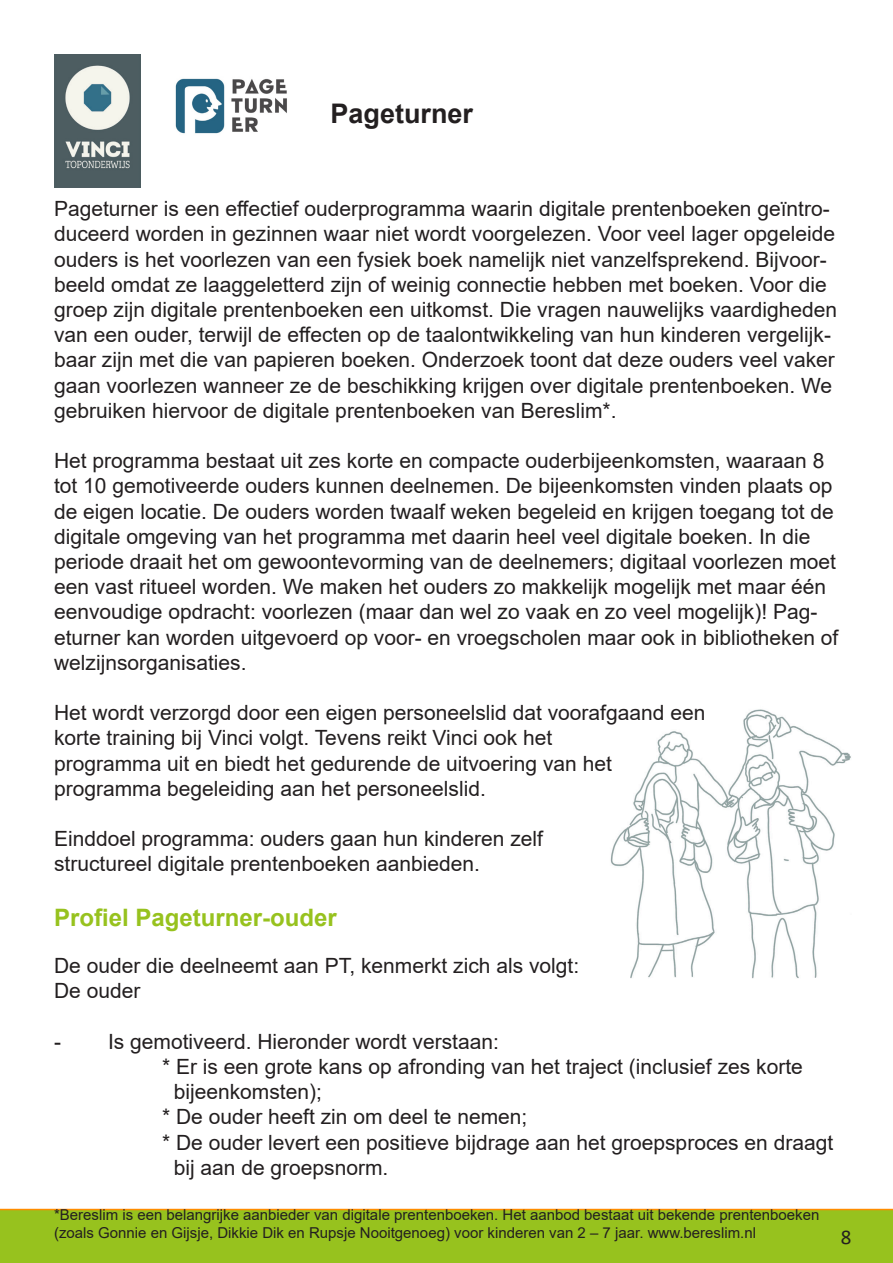
<style>
.page{position:relative;width:893px;height:1263px;background:#fff}
.page>*{position:absolute;margin:0;border:0;box-sizing:border-box;transform-origin:0 0}
.t1{font:700 27px "Arial";color:#231f20}
.t2{font:700 24px "Arial";color:#97c21e}
.t3{font:21px/25.2px "Arial";color:#231f20}
.t4{font:21px "Calibri";color:#231f20}
.t5{font:15px/18px "Arial";color:#231f20}
</style>
<div class="page">
<div style="left:0;top:1209px;width:893px;height:54px;background:#97c21e"></div>
<img style="left:610px;top:709px;width:241px;height:269px">
<img style="left:175px;top:78px;width:112px;height:56px">
<img style="left:54px;top:55px;width:86px;height:132px">
<p class="t1" style="left:331px;top:95px;width:144px">Pageturner</p>
<p class="t3" style="left:54px;top:196px;width:785px">Pageturner is een effectief ouderprogramma waarin digitale prentenboeken geïntro&shy;duceerd worden in gezinnen waar niet wordt voorgelezen. Voor veel lager opgeleide ouders is het voorlezen van een fysiek boek namelijk niet vanzelfsprekend. Bijvoor&shy;beeld omdat ze laaggeletterd zijn of weinig connectie hebben met boeken. Voor die groep zijn digitale prentenboeken een uitkomst. Die vragen nauwelijks vaardigheden van een ouder, terwijl de effecten op de taalontwikkeling van hun kinderen vergelijk&shy;baar zijn met die van papieren boeken. Onderzoek toont dat deze ouders veel vaker gaan voorlezen wanneer ze de beschikking krijgen over digitale prentenboeken. We gebruiken hiervoor de digitale prentenboeken van Bereslim*.</p>
<p class="t3" style="left:54px;top:448px;width:786px">Het programma bestaat uit zes korte en compacte ouderbijeenkomsten, waaraan 8 tot 10 gemotiveerde ouders kunnen deelnemen. De bijeenkomsten vinden plaats op de eigen locatie. De ouders worden twaalf weken begeleid en krijgen toegang tot de digitale omgeving van het programma met daarin heel veel digitale boeken. In die periode draait het om gewoontevorming van de deelnemers; digitaal voorlezen moet een vast ritueel worden. We maken het ouders zo makkelijk mogelijk met maar één eenvoudige opdracht: voorlezen (maar dan wel zo vaak en zo veel mogelijk)! Pag&shy;eturner kan worden uitgevoerd op voor- en vroegscholen maar ook in bibliotheken of welzijnsorganisaties.</p>
<p class="t3" style="left:54px;top:700px;width:653px">Het wordt verzorgd door een eigen personeelslid dat voorafgaand een</p>
<p class="t3" style="left:54px;top:725px;width:500px">korte training bij Vinci volgt. Tevens reikt Vinci ook het</p>
<p class="t3" style="left:54px;top:750px;width:559px">programma uit en biedt het gedurende de uitvoering van het</p>
<p class="t3" style="left:54px;top:776px;width:433px">programma begeleiding aan het personeelslid.</p>
<p class="t3" style="left:54px;top:826px;width:491px">Einddoel programma: ouders gaan hun kinderen zelf</p>
<p class="t3" style="left:54px;top:851px;width:428px">structureel digitale prentenboeken aanbieden.</p>
<p class="t2" style="left:54px;top:901px;width:284px">Profiel Pageturner-ouder</p>
<p class="t3" style="left:54px;top:953px;width:527px">De ouder die deelneemt aan PT, kenmerkt zich als volgt:</p>
<p class="t3" style="left:54px;top:978px;width:88px">De ouder</p>
<p class="t3" style="left:54px;top:1029px;width:446px">- Is gemotiveerd. Hieronder wordt verstaan:</p>
<p class="t3" style="left:162px;top:1054px;width:642px">* Er is een grote kans op afronding van het traject (inclusief zes korte</p>
<p class="t3" style="left:174px;top:1079px;width:150px">bijeenkomsten);</p>
<p class="t3" style="left:162px;top:1104px;width:367px">* De ouder heeft zin om deel te nemen;</p>
<p class="t3" style="left:162px;top:1129px;width:673px">* De ouder levert een positieve bijdrage aan het groepsproces en draagt</p>
<p class="t3" style="left:174px;top:1155px;width:216px">bij aan de groepsnorm.</p>
<p class="t5" style="left:54px;top:1205px;width:767px">*Bereslim is een belangrijke aanbieder van digitale prentenboeken. Het aanbod bestaat uit bekende prentenboeken (zoals Gonnie en Gijsje, Dikkie Dik en Rupsje Nooitgenoeg) voor kinderen van 2 – 7 jaar. www.bereslim.nl</p>
<p class="t4" style="left:841px;top:1222px;width:12px">8</p>
</div>
